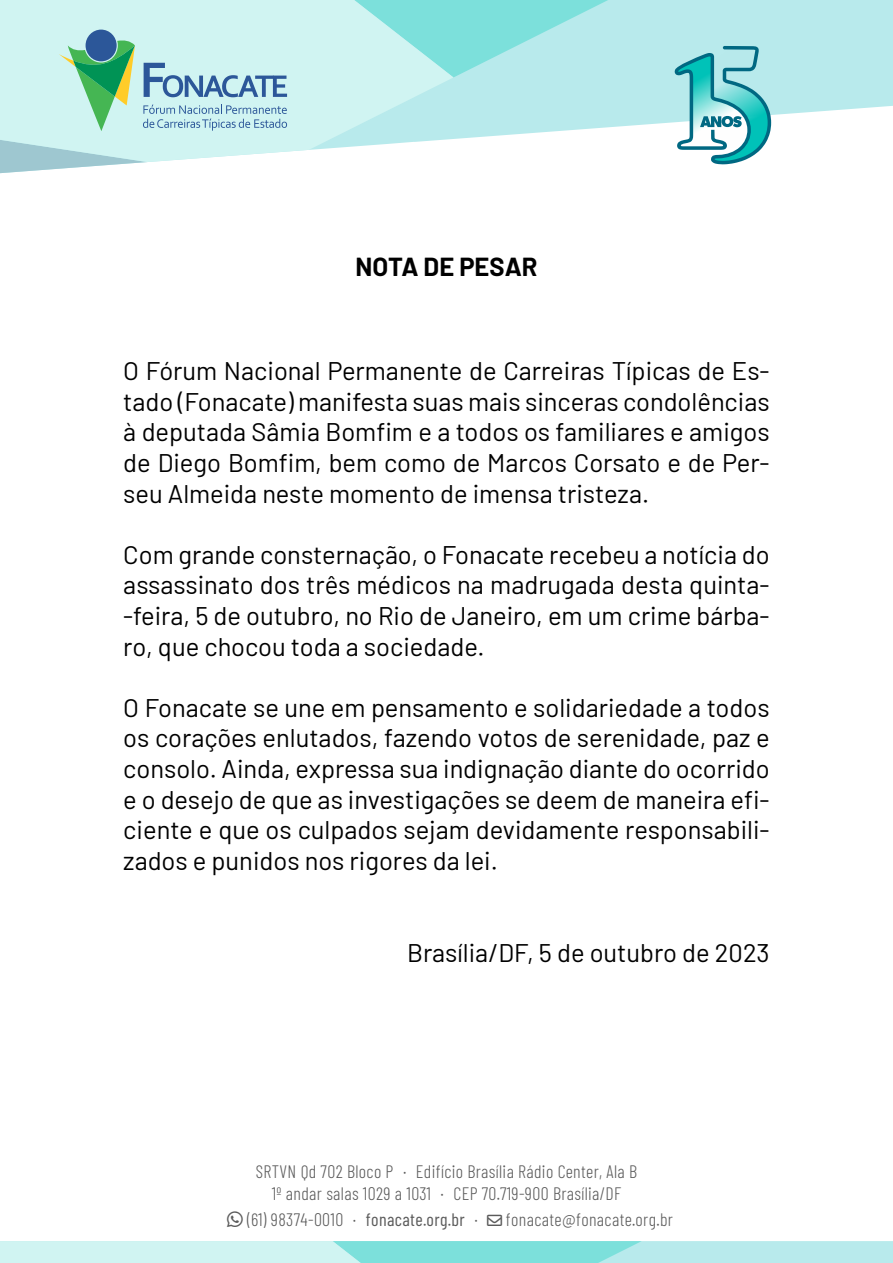
<style>
.page{position:relative;width:893px;height:1263px;background:#fff}
.page>*{position:absolute;margin:0;border:0;box-sizing:border-box;transform-origin:0 0}
.t1{font:25.5px/30.6px "Barlow";color:#000;text-align:justify}
.t2{font:700 25.5px "Barlow";color:#000}
.t3{font:300 18px/21.6px "Barlow Condensed";letter-spacing:.02em;color:#5b5b5b;text-align:center}
.s1{font-weight:400}
</style>
<div class="page">
<svg style="left:453px;top:0;width:440px;height:165px;fill:#b8eaec"></svg>
<svg style="left:675px;top:46px;width:96px;height:118px"></svg>
<svg style="left:0;top:162px;width:147px;height:12px"></svg>
<svg style="left:453px;top:0;width:189px;height:77px;background:#9ee5e4"></svg>
<svg style="left:0;top:0;width:453px;height:162px;background:#caf1ef"></svg>
<svg style="left:144px;top:63px;width:143px;height:34px;background:#9ac0d5"></svg>
<div style="left:86px;top:30px;width:31px;height:31px;background:#2c5799;border-radius:50%"></div>
<svg style="left:59px;top:40px;width:76px;height:91px;background:#8ac9a6"></svg>
<svg style="left:143px;top:105px;width:144px;height:26px;background:#b2d7e1"></svg>
<svg style="left:0;top:1241px;width:893px;height:22px;background:#afeae9"></svg>
<p class="t2" style="left:356px;top:248px;width:183px">NOTA DE PESAR</p>
<p class="t1" style="left:123px;top:354px;width:648px">O Fórum Nacional Permanente de Carreiras Típicas de Es&shy;tado (Fonacate) manifesta suas mais sinceras condolências à deputada Sâmia Bomfim e a todos os familiares e amigos de Diego Bomfim, bem como de Marcos Corsato e de Per&shy;seu Almeida neste momento de imensa tristeza.</p>
<p class="t1" style="left:123px;top:537px;width:648px">Com grande consternação, o Fonacate recebeu a notícia do assassinato dos três médicos na madrugada desta quinta--feira, 5 de outubro, no Rio de Janeiro, em um crime bárba&shy;ro, que chocou toda a sociedade.</p>
<p class="t1" style="left:123px;top:690px;width:648px">O Fonacate se une em pensamento e solidariedade a todos os corações enlutados, fazendo votos de serenidade, paz e consolo. Ainda, expressa sua indignação diante do ocorrido e o desejo de que as investigações se deem de maneira efi&shy;ciente e que os culpados sejam devidamente responsabili&shy;zados e punidos nos rigores da lei.</p>
<p class="t1" style="left:407px;top:935px;width:364px">Brasília/DF, 5 de outubro de 2023</p>
<p class="t3" style="left:256px;top:1160px;width:383px">SRTVN Qd 702 Bloco P · Edifício Brasília Rádio Center, Ala B<br>1º andar salas 1029 a 1031 · CEP 70.719-900 Brasília/DF</p>
<p class="t3" style="left:247px;top:1207px;width:232px">(61) 98374-0010 · <span class="s1">fonacate.org.br</span> ·</p>
<p class="t3" style="left:506px;top:1207px;width:169px">fonacate@fonacate.org.br</p>
</div>
